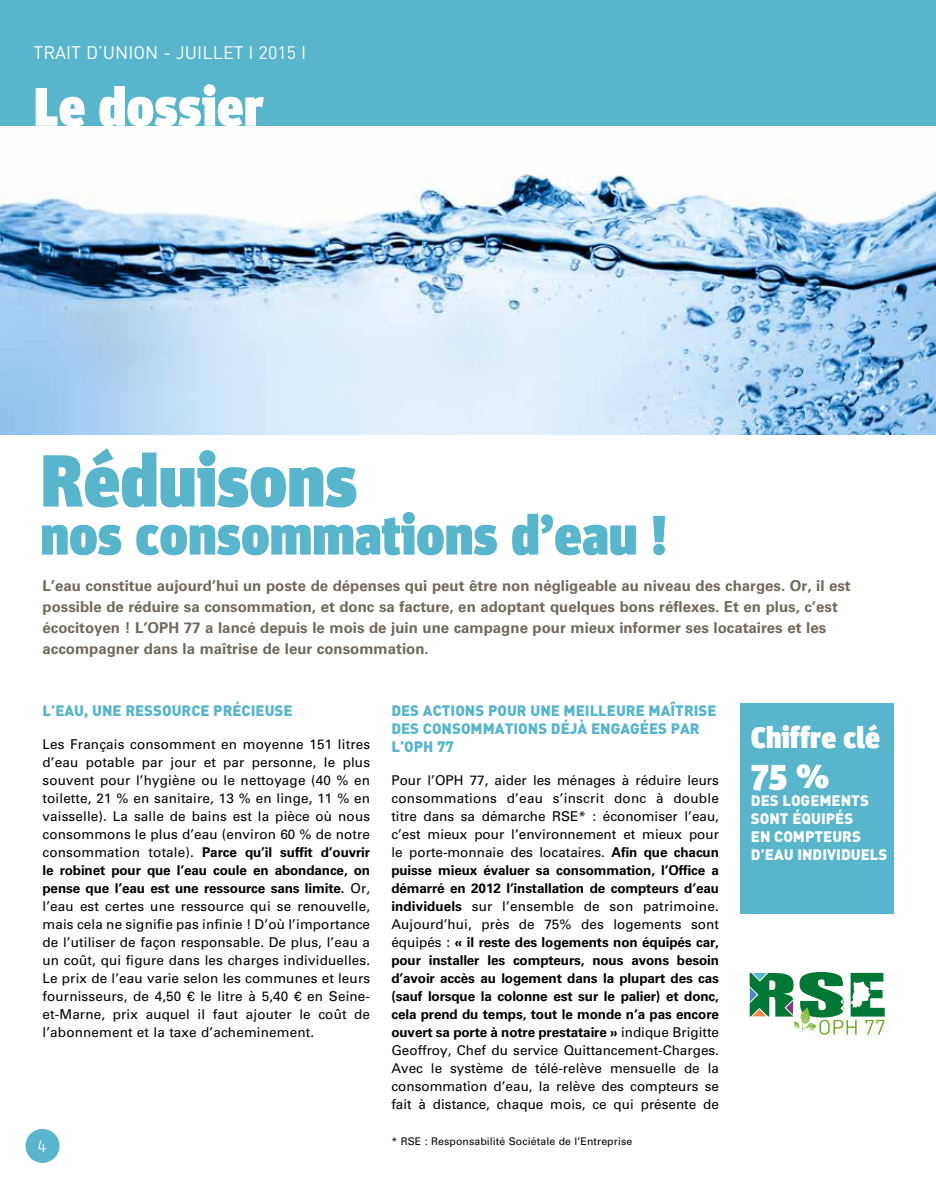
<style>
.page{position:relative;width:936px;height:1191px;background:#fff}
.page>*{position:absolute;margin:0;border:0;box-sizing:border-box;transform-origin:0 0}
.t1{font:900 73.5px "Unit";color:#58b5cb}
.t2{font:900 55.5px "Unit";color:#58b5cb}
.t3{font:900 54px "Unit";color:#fff}
.t4{font:900 36px "Unit";color:#fff}
.t5{font:900 30px "Unit";color:#fff}
.t6{font:18px "DIN";color:#fff}
.t7{font:300 16.5px "Alwyn New";color:#fff}
.t8{font:700 15px/21px "Univers LT Std";color:#726859}
.t9{font:900 15px/18px "DIN";color:#58b5cb}
.t10{font:900 15px/18px "DIN";color:#fff}
.t11{font:13.5px/18px "Univers LT Std";letter-spacing:.005em;color:#000;text-align:justify}
.t12{font:10.5px "Univers LT Std";letter-spacing:.01em;color:#000}
.s1{font-weight:700}
</style>
<div class="page">
<img style="left:0;top:174px;width:935px;height:260px">
<div style="left:26px;top:1128px;width:34px;height:35px;background:#58b5cb;border-radius:50%"></div>
<div style="left:0;top:0;width:935px;height:126px;background:#58b5cb"></div>
<div style="left:740px;top:703px;width:153px;height:210px;background:#58b5cb"></div>
<svg style="left:749px;top:972px;width:135px;height:62px"></svg>
<h3 class="t6" style="left:34px;top:41px;width:274px">TRAIT D’UNION - JUILLET I 2015 I</h3>
<h3 class="t3" style="left:34px;top:73px;width:232px">Le dossier</h3>
<h1 class="t1" style="left:40px;top:435px;width:318px">Réduisons</h1>
<h2 class="t2" style="left:40px;top:500px;width:628px">nos consommations d’eau !</h2>
<p class="t8" style="left:43px;top:575px;width:809px">L’eau constitue aujourd’hui un poste de dépenses qui peut être non négligeable au niveau des charges. Or, il est possible de réduire sa consommation, et donc sa facture, en adoptant quelques bons réflexes. Et en plus, c’est écocitoyen ! L’OPH 77 a lancé depuis le mois de juin une campagne pour mieux informer ses locataires et les accompagner dans la maîtrise de leur consommation.</p>
<p class="t9" style="left:43px;top:700px;width:251px">L’EAU, UNE RESSOURCE PRÉCIEUSE</p>
<p class="t11" style="left:43px;top:735px;width:329px">Les Français consomment en moyenne 151 litres d’eau potable par jour et par personne, le plus souvent pour l’hygiène ou le nettoyage (40 % en toilette, 21 % en sanitaire, 13 % en linge, 11 % en vaisselle). La salle de bains est la pièce où nous consommons le plus d’eau (environ 60 % de notre consommation totale). <span class="s1">Parce qu’il suffit d’ouvrir le robinet pour que l’eau coule en abondance, on pense que l’eau est une ressource sans limite.</span> Or, l’eau est certes une ressource qui se renouvelle, mais cela ne signifie pas infinie ! D’où l’importance de l’utiliser de façon responsable. De plus, l’eau a un coût, qui figure dans les charges individuelles.<br>Le prix de l’eau varie selon les communes et leurs fournisseurs, de 4,50 € le litre à 5,40 € en Seine&shy;et-Marne, prix auquel il faut ajouter le coût de l’abonnement et la taxe d’acheminement.</p>
<p class="t7" style="left:38px;top:1137px;width:11px">4</p>
<p class="t9" style="left:391px;top:700px;width:327px">DES ACTIONS POUR UNE MEILLEURE MAÎTRISE<br>DES CONSOMMATIONS DÉJÀ ENGAGÉES PAR<br>L’OPH 77</p>
<p class="t11" style="left:391px;top:771px;width:329px">Pour l’OPH 77, aider les ménages à réduire leurs consommations d’eau s’inscrit donc à double titre dans sa démarche RSE* : économiser l’eau, c’est mieux pour l’environnement et mieux pour le porte-monnaie des locataires. <span class="s1">Afin que chacun puisse mieux évaluer sa consommation, l’Office a démarré en 2012 l’installation de compteurs d’eau individuels</span> sur l’ensemble de son patrimoine.<br>Aujourd’hui, près de 75% des logements sont équipés : <span class="s1">« il reste des logements non équipés car, pour installer les compteurs, nous avons besoin d’avoir accès au logement dans la plupart des cas (sauf lorsque la colonne est sur le palier) et donc, cela prend du temps, tout le monde n’a pas encore ouvert sa porte à notre prestataire »</span> indique Brigitte Geoffroy, Chef du service Quittancement-Charges.<br>Avec le système de télé-relève mensuelle de la consommation d’eau, la relève des compteurs se fait à distance, chaque mois, ce qui présente de</p>
<p class="t12" style="left:391px;top:1135px;width:242px">* RSE : Responsabilité Sociétale de l’Entreprise</p>
<h3 class="t5" style="left:750px;top:719px;width:131px">Chiffre clé</h3>
<h3 class="t4" style="left:750px;top:753px;width:80px">75 %</h3>
<p class="t10" style="left:750px;top:791px;width:138px">DES LOGEMENTS<br>SONT ÉQUIPÉS<br>EN COMPTEURS<br>D’EAU INDIVIDUELS</p>
</div>
